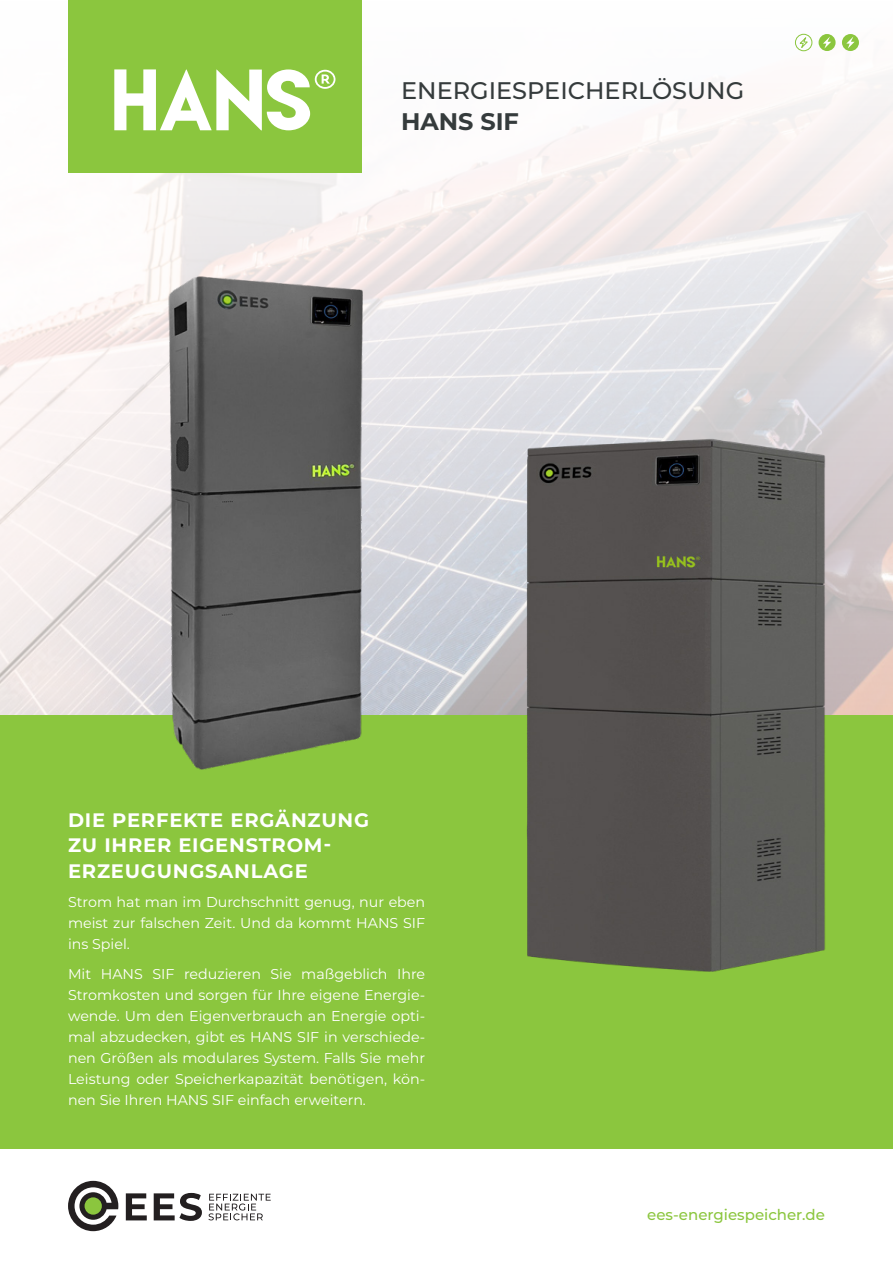
<style>
.page{position:relative;width:893px;height:1263px;background:#fff}
.page>*{position:absolute;margin:0;border:0;box-sizing:border-box;transform-origin:0 0}
.t1{font:500 24px/31.5px "Montserrat";color:#353b3c}
.t2{font:700 19.5px/25.5px "Montserrat";letter-spacing:.04em;color:#fff}
.t3{font:500 15px "Montserrat";color:#8bc63e}
.p_links{font:14.25px/21px "Montserrat";color:#fff;text-align:justify}
.s1{font-weight:700}
</style>
<div class="page">
<svg style="left:126px;top:1193px;width:21px;height:27px"></svg>
<svg style="left:154px;top:1193px;width:48px;height:28px"></svg>
<svg style="left:68px;top:1181px;width:50px;height:50px"></svg>
<svg style="left:208px;top:1194px;width:63px;height:26px"></svg>
<img style="left:0;top:0;width:893px;height:715px">
<div style="left:0;top:715px;width:893px;height:434px;background:#8bc63e"></div>
<div style="left:68px;top:0;width:293px;height:173px;background:#8bc63e"></div>
<svg style="left:114px;top:69px;width:221px;height:61px"></svg>
<img style="left:471px;top:402px;width:422px;height:570px">
<img style="left:86px;top:197px;width:385px;height:573px">
<div style="left:842px;top:34px;width:17px;height:17px;background:#8bc63e;border-radius:50%"></div>
<svg style="left:846px;top:37px;width:9px;height:12px"></svg>
<div style="left:819px;top:34px;width:17px;height:17px;background:#8bc63e;border-radius:50%"></div>
<svg style="left:823px;top:37px;width:8px;height:12px"></svg>
<div style="left:795px;top:34px;width:17px;height:17px;border:1px solid #8bc63e;border-radius:50%"></div>
<svg style="left:799px;top:35px;width:9px;height:15px"></svg>
<h1 class="t1" style="left:401px;top:74px;width:345px">ENERGIESPEICHERLÖSUNG<br><span class="s1">HANS SIF</span></h1>
<h4 class="t2" style="left:68px;top:806px;width:303px">DIE PERFEKTE ERGÄNZUNG<br>ZU IHRER EIGENSTROM-<br>ERZEUGUNGSANLAGE</h4>
<p class="p_links" style="left:68px;top:891px;width:359px">Strom hat man im Durchschnitt genug, nur eben meist zur falschen Zeit. Und da kommt HANS SIF ins Spiel.</p>
<p class="p_links" style="left:68px;top:963px;width:359px">Mit HANS SIF reduzieren Sie maßgeblich Ihre Stromkosten und sorgen für Ihre eigene Energie&shy;wende. Um den Eigenverbrauch an Energie opti&shy;mal abzudecken, gibt es HANS SIF in verschiede&shy;nen Größen als modulares System. Falls Sie mehr Leistung oder Speicherkapazität benötigen, kön&shy;nen Sie Ihren HANS SIF einfach erweitern.</p>
<p class="t3" style="left:647px;top:1204px;width:179px">ees-energiespeicher.de</p>
</div>
